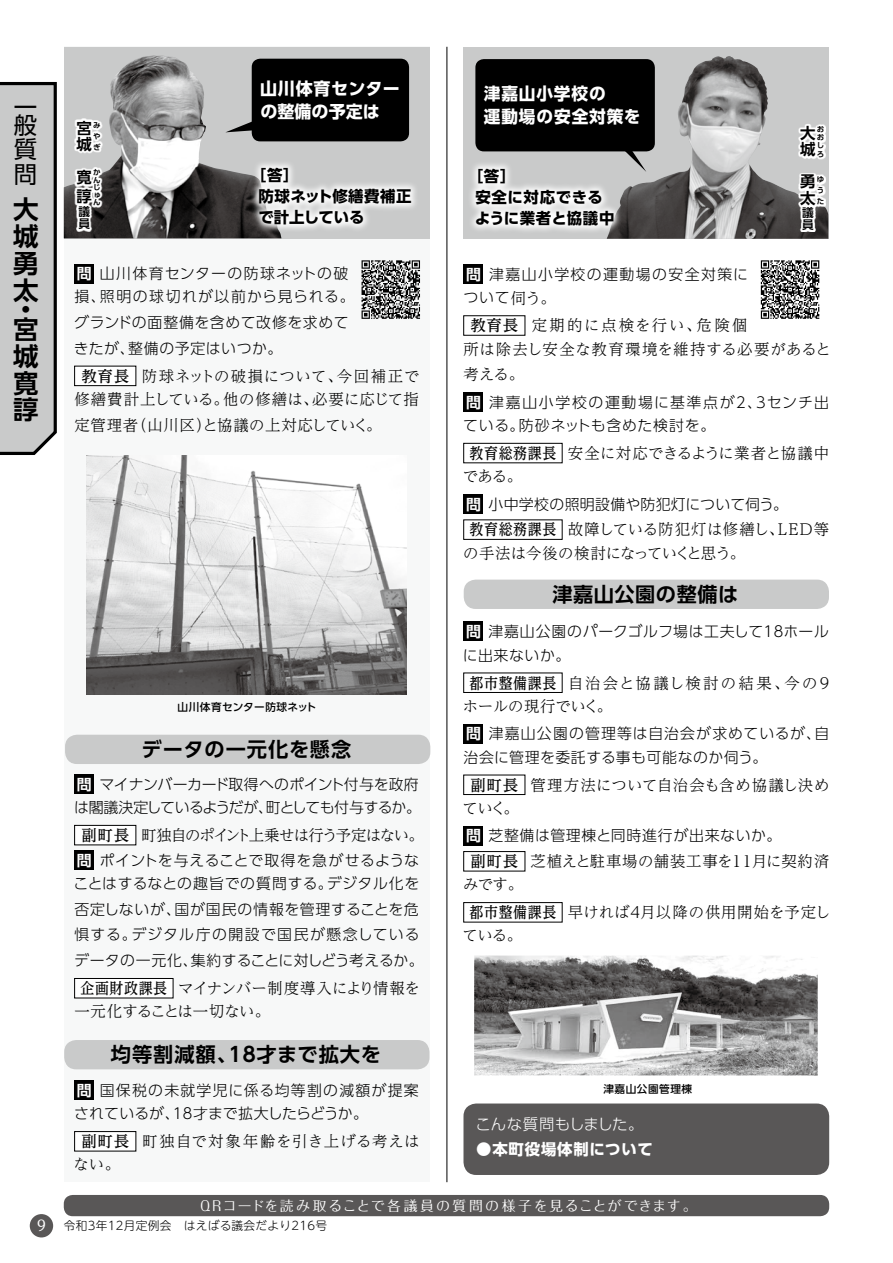
<style>
.page{position:relative;width:893px;height:1263px;background:#fff}
.page>*{position:absolute;margin:0;border:0;box-sizing:border-box;transform-origin:0 0}
.t1{font:700 25.5px/26.8px "UD Shin Go Pro De";color:#000;text-align:justify}
.t2{font:23.4px/17.7px "UD Shin Go Pro";color:#000}
.t3{font:700 20.25px "UD Shin Go Pro De";letter-spacing:.035em;color:#000}
.t4{font:700 16.95px/23.4px "UD Shin Go Pro";letter-spacing:.045em;color:#fff}
.t5{font:700 16.95px/23.4px "UD Shin Go Pro";letter-spacing:.005em;color:#fff}
.t6{font:300 15.45px/23.2px "UD Reimin Pro";letter-spacing:.02em;color:#000}
.t7{font:300 15.45px/23.2px "UD Reimin Pro";letter-spacing:-.005em;color:#000}
.t8{font:300 15.45px/23.2px "UD Reimin Pro";letter-spacing:.045em;color:#000;text-align:center}
.t9{font:300 15.45px/23.2px "UD Reimin Pro";letter-spacing:.075em;color:#000}
.t10{font:300 15.45px/23.2px "UD Reimin Pro";letter-spacing:-.015em;color:#000}
.t11{font:300 15.45px/23.2px "UD Reimin Pro";letter-spacing:.055em;color:#000}
.t12{font:300 15.45px/23.2px "UD Reimin Pro";letter-spacing:-.01em;color:#000}
.t13{font:300 15.45px "UD Reimin Pro";letter-spacing:-.07em;color:#000}
.t14{font:300 15.45px/23.2px "UD Reimin Pro";letter-spacing:.05em;color:#000}
.t15{font:700 15.45px/21.3px "UD Shin Go Pro";letter-spacing:-.005em;color:#000}
.t16{font:700 15.45px/21.3px "UD Shin Go Pro";letter-spacing:.03em;color:#000}
.t17{font:300 15.45px "UD Shin Go Pro";letter-spacing:-.005em;color:#fff}
.t18{font:700 15.45px "UD Shin Go Pro";letter-spacing:.05em;color:#fff}
.t19{font:700 15.45px/33.6px "UD Shin Go Pro De";color:#000}
.t20{font:300 14.85px/23.4px "UD Shin Go Pro";letter-spacing:.04em;color:#000}
.t21{font:300 14.85px/23.4px "UD Shin Go Pro";letter-spacing:-.025em;color:#000}
.t22{font:300 14.85px/23.4px "UD Shin Go Pro";letter-spacing:.075em;color:#000}
.t23{font:300 14.85px/23.2px "UD Shin Go Pro";letter-spacing:.09em;color:#000}
.t24{font:300 14.85px/23.4px "UD Shin Go Pro";letter-spacing:.095em;color:#000}
.t25{font:13.8px "Folk Pro";letter-spacing:.12em;color:#fff}
.t26{font:300 11.7px "UD Shin M Go Pro";letter-spacing:.025em;color:#000}
.t27{font:700 11.7px/12.3px "UD Shin Go Pro De";color:#000}
.t28{font:500 10.65px "UD Shin Go Pro";letter-spacing:.05em;color:#000}
.t29{font:700 7.5px/7.5px "UD Shin Go Pro De";color:#000}
.s1{font-family:"UD Shin Go Pro De";font-weight:700;color:#fff}
.s2{font-weight:500}
.s3{font-family:"UD Reimin Pro";font-size:15.45px}
.s4{font-family:"UD Reimin Pro";font-weight:500;font-size:14.85px;color:#fff}
</style>
<div class="page">
<div style="left:463px;top:264px;width:20px;height:20px;background:#000"></div>
<div style="left:463px;top:392px;width:20px;height:20px;background:#000"></div>
<div style="left:463px;top:443px;width:99px;height:20px;border:1px solid #000"></div>
<div style="left:463px;top:494px;width:20px;height:20px;background:#000"></div>
<div style="left:463px;top:520px;width:99px;height:20px;border:1px solid #000"></div>
<div style="left:463px;top:622px;width:20px;height:19px;background:#000"></div>
<div style="left:463px;top:673px;width:99px;height:20px;border:1px solid #000"></div>
<div style="left:463px;top:724px;width:20px;height:19px;background:#000"></div>
<div style="left:463px;top:775px;width:62px;height:20px;border:1px solid #000"></div>
<div style="left:463px;top:826px;width:20px;height:19px;background:#000"></div>
<div style="left:463px;top:851px;width:62px;height:20px;border:1px solid #000"></div>
<div style="left:463px;top:902px;width:99px;height:20px;border:1px solid #000"></div>
<hr style="left:447px;top:47px;width:1px;height:1135px;background:#000">
<div style="left:64px;top:47px;width:365px;height:1135px;background:#f7f8f8"></div>
<div style="left:74px;top:264px;width:20px;height:19px;background:#000"></div>
<div style="left:75px;top:366px;width:61px;height:20px;background:#fff"></div>
<div style="left:74px;top:366px;width:62px;height:20px;border:1px solid #000"></div>
<div style="left:74px;top:774px;width:20px;height:20px;background:#000"></div>
<div style="left:75px;top:825px;width:61px;height:20px;background:#fff"></div>
<div style="left:74px;top:825px;width:62px;height:20px;border:1px solid #000"></div>
<div style="left:74px;top:851px;width:20px;height:19px;background:#000"></div>
<div style="left:75px;top:978px;width:98px;height:20px;background:#fff"></div>
<div style="left:74px;top:978px;width:99px;height:20px;border:1px solid #000"></div>
<div style="left:74px;top:1080px;width:20px;height:20px;background:#000"></div>
<div style="left:75px;top:1131px;width:61px;height:20px;background:#fff"></div>
<div style="left:74px;top:1131px;width:62px;height:20px;border:1px solid #000"></div>
<div style="left:64px;top:1195px;width:765px;height:21px;background:#595757;border-radius:9px"></div>
<div style="left:463px;top:1103px;width:366px;height:72px;background:#595757;border-radius:13px"></div>
<div style="left:464px;top:580px;width:365px;height:29px;background:#c9caca;border-radius:12px"></div>
<div style="left:65px;top:735px;width:365px;height:29px;background:#c9caca;border-radius:12px"></div>
<div style="left:64px;top:1040px;width:365px;height:29px;background:#c9caca;border-radius:12px"></div>
<img style="left:474px;top:955px;width:344px;height:120px">
<svg style="left:761px;top:260px;width:58px;height:59px"></svg>
<svg style="left:362px;top:260px;width:58px;height:59px"></svg>
<div style="left:64px;top:47px;width:365px;height:191px;background:#c9caca"></div>
<img style="left:64px;top:56px;width:217px;height:182px">
<svg style="left:75px;top:118px;width:28px;height:114px;fill:#fff"></svg>
<svg style="left:250px;top:159px;width:166px;height:74px"></svg>
<div style="left:252px;top:59px;width:157px;height:82px;background:#000;border-radius:9px"></div>
<svg style="left:225px;top:120px;width:27px;height:12px"></svg>
<svg style="left:463px;top:47px;width:365px;height:192px;background:#a4a4a4"></svg>
<img style="left:685px;top:56px;width:42px;height:33px">
<svg style="left:798px;top:124px;width:28px;height:108px"></svg>
<svg style="left:467px;top:160px;width:155px;height:74px"></svg>
<div style="left:475px;top:59px;width:180px;height:92px;background:#000;border-radius:9px"></div>
<svg style="left:613px;top:151px;width:33px;height:21px"></svg>
<img style="left:87px;top:455px;width:319px;height:240px">
<div style="left:30px;top:1214px;width:23px;height:23px;background:#595757;border-radius:50%"></div>
<svg style="left:0;top:82px;width:57px;height:373px;background:#bbbcbc"></svg>
<h2 class="t2" style="left:14px;top:98px;width:24px">一般</h2>
<h2 class="t2" style="left:14px;top:137px;width:24px;line-height:24.6px">質問</h2>
<h1 class="t1" style="left:13px;top:195px;width:27px">大城勇太</h1>
<h1 class="t1" style="left:13px;top:299px;width:26px;line-height:19.6px">・宮</h1>
<h1 class="t1" style="left:13px;top:342px;width:27px">城寛諄</h1>
<p class="t19" style="left:77px;top:111px;width:25px">宮<sup>み</sup></p>
<p class="t29" style="left:93px;top:131px;width:9px;line-height:10.8px">やぎ</p>
<p class="t19" style="left:77px;top:127px;width:17px">城寛</p>
<p class="t29" style="left:93px;top:168px;width:9px;text-align:justify">かんじゅん</p>
<p class="t19" style="left:77px;top:179px;width:16px">諄</p>
<p class="t27" style="left:78px;top:205px;width:13px">議員</p>
<p class="t5" style="left:260px;top:76px;width:141px">山川体育センターの整備の予定は</p>
<p class="t15" style="left:258px;top:164px;width:155px;text-indent:-8px">［答］<br>防球ネット修繕費補正で計上している</p>
<p class="t23" style="left:74px;top:261px;width:282px"><span class="s1">問</span>山川体育センターの防球ネットの破損、照明の球切れが以前から見られる。</p>
<p class="t20" style="left:74px;top:309px;width:276px;line-height:25.5px">グランドの面整備を含めて改修を求めてきたが、整備の予定はいつか。</p>
<p class="t8" style="left:74px;top:364px;width:347px"><span class="s2">教育長</span> 防球ネットの破損について、今回補正で修繕費計上している。他の修繕は、必要に応じて指</p>
<p class="t6" style="left:74px;top:412px;width:309px">定管理者（山川区）と協議の上対応していく。</p>
<p class="t28" style="left:178px;top:699px;width:140px">山川体育センター防球ネット</p>
<h3 class="t3" style="left:142px;top:733px;width:211px">データの一元化を懸念</h3>
<p class="t21" style="left:74px;top:772px;width:348px"><span class="s1">問</span>マイナンバーカード取得へのポイント付与を政府は閣議決定しているようだが、町としても付与するか。</p>
<p class="t13" style="left:81px;top:822px;width:344px"><span class="s2">副町長</span> 町独自のポイント上乗せは行う予定はない。</p>
<p class="t20" style="left:74px;top:848px;width:347px"><span class="s1">問</span>ポイントを与えることで取得を急がせるようなことはするなとの趣旨での質問する。デジタル化を</p>
<p class="t20" style="left:74px;top:896px;width:351px;line-height:25.5px">否定しないが、国が国民の情報を管理することを危惧する。デジタル庁の開設で国民が懸念しているデータの一元化、集約することに対しどう考えるか。</p>
<p class="t10" style="left:74px;top:976px;width:347px;text-indent:6px"><span class="s2">企画財政課長</span> マイナンバー制度導入により情報を一元化することは一切ない。</p>
<h3 class="t3" style="left:111px;top:1038px;width:272px">均等割減額、１８才まで拡大を</h3>
<p class="t4" style="left:484px;top:81px;width:158px">津嘉山小学校の<br>運動場の安全対策を</p>
<p class="t16" style="left:475px;top:165px;width:141px;text-indent:-7px">［答］<br>安全に対応できるように業者と協議中</p>
<p class="t19" style="left:800px;top:116px;width:25px">大<sup>お</sup></p>
<p class="t29" style="left:817px;top:133px;width:9px;line-height:8.1px;text-align:justify">おしろ</p>
<p class="t19" style="left:800px;top:133px;width:25px;line-height:32.4px">城勇<sup>ゆ</sup></p>
<p class="t29" style="left:817px;top:184px;width:8px;line-height:10.8px">うた</p>
<p class="t19" style="left:800px;top:181px;width:17px">太</p>
<p class="t27" style="left:802px;top:206px;width:13px">議員</p>
<p class="t24" style="left:463px;top:262px;width:286px"><span class="s1">問</span>津嘉山小学校の運動場の安全対策について<span class="s3">伺う。</span></p>
<p class="t9" style="left:463px;top:313px;width:369px;text-indent:7px"><span class="s2">教育長</span> 定期的に点検を行い、危険個<br>所は除去し安全な教育環境を維持する必要があると</p>
<p class="t6" style="left:463px;top:362px;width:62px">考える。</p>
<p class="t22" style="left:463px;top:390px;width:367px"><span class="s1">問</span>津嘉山小学校の運動場に基準点が２、３センチ出ている。防砂ネットも含めた検討を。</p>
<p class="t7" style="left:463px;top:441px;width:368px;text-indent:7px"><span class="s2">教育総務課長</span> 安全に対応できるように業者と協議中である。</p>
<p class="t20" style="left:466px;top:492px;width:323px"><span class="s1">問</span>小中学校の照明設備や防犯灯について伺う。</p>
<p class="t7" style="left:463px;top:517px;width:367px;text-indent:6px"><span class="s2">教育総務課長</span> 故障している防犯灯は修繕し、ＬＥＤ等の手法は今後の検討になっていくと思う。</p>
<h3 class="t3" style="left:552px;top:578px;width:187px">津嘉山公園の整備は</h3>
<p class="t20" style="left:463px;top:619px;width:368px"><span class="s1">問</span>津嘉山公園のパークゴルフ場は工夫して１８ホールに出来ないか。</p>
<p class="t11" style="left:463px;top:670px;width:371px;text-indent:7px"><span class="s2">都市整備課長</span> 自治会と協議し検討の結果、今の９ホールの現行でいく。</p>
<p class="t20" style="left:463px;top:721px;width:367px"><span class="s1">問</span>津嘉山公園の管理等は自治会が求めているが、自治会に管理を委託する事も可能なのか伺う。</p>
<p class="t6" style="left:463px;top:773px;width:368px;text-indent:8px"><span class="s2">副町長</span> 管理方法について自治会も含め協議し決めていく。</p>
<p class="t20" style="left:466px;top:823px;width:317px"><span class="s1">問</span>芝整備は管理棟と同時進行が出来ないか。</p>
<p class="t12" style="left:463px;top:849px;width:367px;text-indent:7px"><span class="s2">副町長</span> 芝植えと駐車場の舗装工事を１１月に契約済みです。</p>
<p class="t6" style="left:463px;top:900px;width:369px;text-indent:7px"><span class="s2">都市整備課長</span> 早ければ４月以降の供用開始を予定している。</p>
<p class="t20" style="left:74px;top:1078px;width:346px"><span class="s1">問</span>国保税の未就学児に係る均等割の減額が提案されているが、１８才まで拡大したらどうか。</p>
<p class="t14" style="left:74px;top:1129px;width:348px;text-indent:8px"><span class="s2">副町長</span> 町独自で対象年齢を引き上げる考えはない。</p>
<p class="t25" style="left:200px;top:1194px;width:498px">QRコードを読み取ることで各議員の質問の様子を見ることができます。</p>
<p class="t28" style="left:603px;top:1080px;width:90px">津嘉山公園管理棟</p>
<p class="t17" style="left:475px;top:1111px;width:170px">こんな質問もしました。</p>
<p class="t18" style="left:476px;top:1137px;width:178px">●本町役場体制について</p>
<p class="t26" style="left:37px;top:1216px;width:292px"><span class="s4">9</span> 令和3年12月定例会　はえばる議会だより216号</p>
</div>
